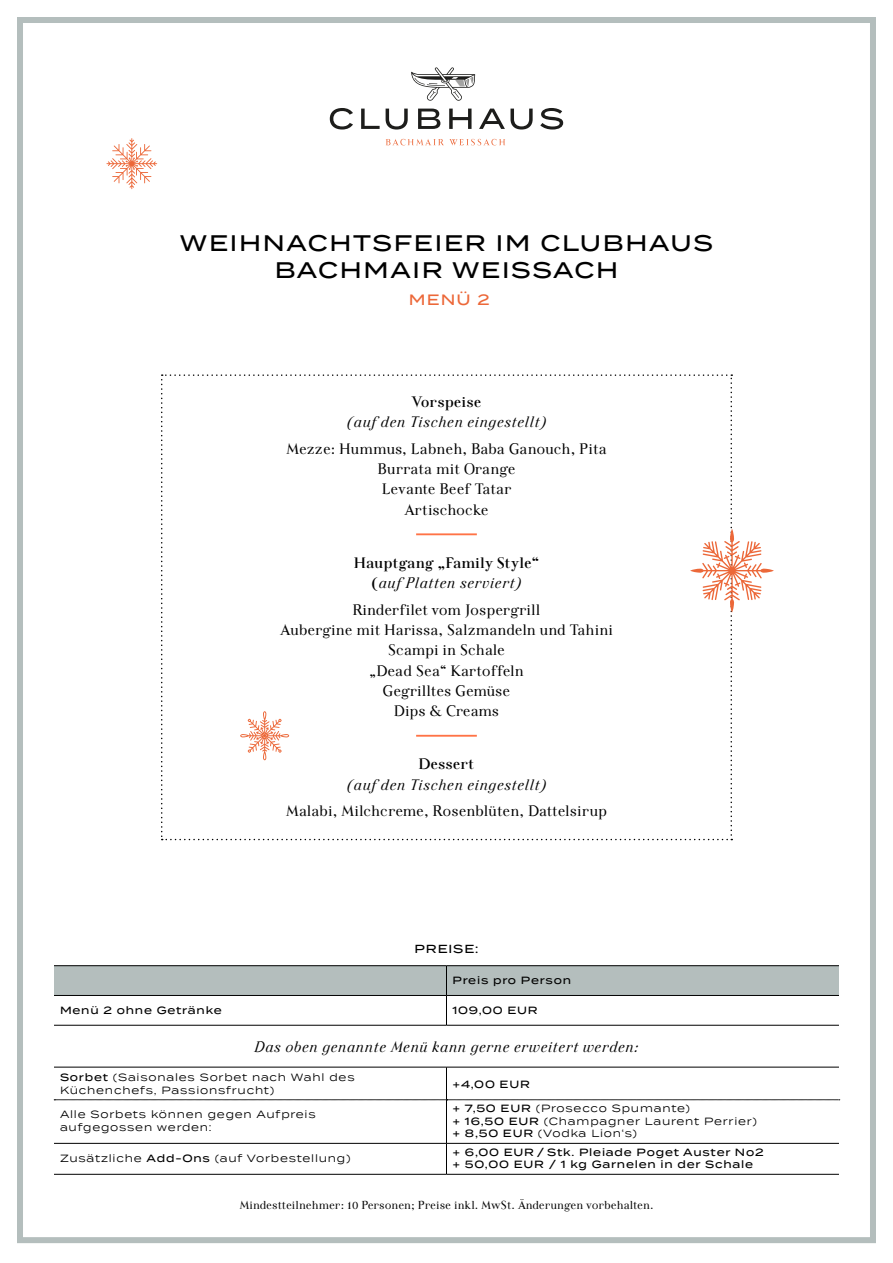
<style>
.page{position:relative;width:893px;height:1263px;background:#fff}
.page>*{position:absolute;margin:0;border:0;box-sizing:border-box;transform-origin:0 0}
.t1{font:500 22.5px/27px "Termina";letter-spacing:.075em;color:#000;text-align:center}
.t2{font:15.75px/20.2px "Felina Serif";color:#000;text-align:center}
.t3{font:italic 15.75px "Felina Serif";color:#000}
.t4{font:700 15.75px/20.2px "Felina Serif";color:#000;text-align:center}
.t5{font:500 15px "Termina";color:#ec6839}
.t6{font:12px "Felina Serif";color:#000}
.t7{font:500 11.7px "Termina";letter-spacing:.075em;color:#000}
.t8{font:10.5px/12.6px "Termina";letter-spacing:.075em;color:#000}
.t9{font:500 10.5px/12.6px "Termina";letter-spacing:.075em;color:#000}
.s1{font-weight:400;font-style:italic}
.s2{font-weight:500}
</style>
<div class="page">
<div style="left:17px;top:17px;width:859px;height:1226px;border:6px solid #b4bebd"></div>
<svg style="left:386px;top:139px;width:119px;height:6px"></svg>
<svg style="left:330px;top:108px;width:23px;height:22px"></svg>
<svg style="left:361px;top:109px;width:19px;height:20px"></svg>
<svg style="left:386px;top:109px;width:22px;height:21px"></svg>
<svg style="left:418px;top:109px;width:22px;height:20px"></svg>
<svg style="left:449px;top:109px;width:23px;height:20px"></svg>
<svg style="left:479px;top:109px;width:54px;height:21px"></svg>
<svg style="left:540px;top:108px;width:23px;height:22px"></svg>
<svg style="left:411px;top:67px;width:64px;height:34px"></svg>
<svg style="left:54px;top:966px;width:785px;height:59px"></svg>
<hr style="left:54px;top:965px;width:392px;height:1px;background:#000">
<hr style="left:446px;top:965px;width:393px;height:1px;background:#000">
<hr style="left:54px;top:995px;width:392px;height:1px;background:#000">
<hr style="left:446px;top:995px;width:393px;height:1px;background:#000">
<hr style="left:54px;top:1025px;width:392px;height:1px;background:#000">
<hr style="left:446px;top:1025px;width:393px;height:1px;background:#000">
<hr style="left:446px;top:1067px;width:1px;height:32px;background:#000">
<hr style="left:446px;top:1100px;width:1px;height:43px;background:#000">
<hr style="left:446px;top:1143px;width:1px;height:31px;background:#000">
<svg style="left:54px;top:1099px;width:786px;height:1px"></svg>
<hr style="left:54px;top:1067px;width:392px;height:1px;background:#000">
<hr style="left:446px;top:1067px;width:393px;height:1px;background:#000">
<hr style="left:54px;top:1143px;width:392px;height:1px;background:#000">
<hr style="left:446px;top:1143px;width:393px;height:1px;background:#000">
<hr style="left:54px;top:1174px;width:392px;height:1px;background:#000">
<hr style="left:446px;top:1174px;width:393px;height:1px;background:#000">
<svg style="left:106px;top:138px;width:51px;height:51px"></svg>
<svg style="left:161px;top:374px;width:613px;height:466px"></svg>
<h1 class="t1" style="left:180px;top:229px;width:535px">WEIHNACHTSFEIER IM CLUBHAUS<br>BACHMAIR WEISSACH</h1>
<p class="t5" style="left:409px;top:288px;width:82px">MENÜ 2</p>
<p class="t4" style="left:412px;top:391px;width:71px">Vorspeise</p>
<p class="t3" style="left:346px;top:413px;width:202px">(auf den Tischen eingestellt)</p>
<p class="t2" style="left:286px;top:438px;width:322px">Mezze: Hummus, Labneh, Baba Ganouch, Pita<br>Burrata mit Orange<br>Levante Beef Tatar<br>Artischocke</p>
<p class="t4" style="left:354px;top:552px;width:187px">Hauptgang „Family Style“ (<span class="s1">auf Platten serviert)</span></p>
<p class="t2" style="left:280px;top:599px;width:335px">Rinderfilet vom Jospergrill<br>Aubergine mit Harissa, Salzmandeln und Tahini<br>Scampi in Schale<br>„Dead Sea“ Kartoffeln<br>Gegrilltes Gemüse<br>Dips &amp; Creams</p>
<p class="t4" style="left:418px;top:754px;width:57px">Dessert</p>
<p class="t3" style="left:346px;top:775px;width:202px">(auf den Tischen eingestellt)</p>
<p class="t2" style="left:286px;top:801px;width:323px">Malabi, Milchcreme, Rosenblüten, Dattelsirup</p>
<p class="t7" style="left:415px;top:940px;width:65px">PREISE:</p>
<p class="t9" style="left:452px;top:973px;width:120px">Preis pro Person</p>
<p class="t9" style="left:60px;top:1003px;width:163px">Menü 2 ohne Getränke</p>
<p class="t9" style="left:452px;top:1003px;width:87px">109,00 EUR</p>
<p class="t3" style="left:254px;top:1038px;width:386px">Das oben genannte Menü kann gerne erweitert werden:</p>
<p class="t8" style="left:60px;top:1071px;width:296px"><span class="s2">Sorbet</span> (Saisonales Sorbet nach Wahl des<br>Küchenchefs, Passionsfrucht)</p>
<p class="t9" style="left:452px;top:1077px;width:79px">+4,00 EUR</p>
<p class="t8" style="left:60px;top:1108px;width:257px">Alle Sorbets können gegen Aufpreis aufgegossen werden:</p>
<p class="t8" style="left:452px;top:1102px;width:306px"><span class="s2">+ 7,50 EUR</span> (Prosecco Spumante)<br><span class="s2">+ 16,50 EUR</span> (Champagner Laurent Perrier) <span class="s2">+ 8,50 EUR</span> (Vodka Lion‘s)</p>
<p class="t8" style="left:60px;top:1151px;width:292px">Zusätzliche <span class="s2">Add-Ons</span> (auf Vorbestellung)</p>
<p class="t9" style="left:452px;top:1145px;width:313px">+ 6,00 EUR / Stk. Pleiade Poget Auster No2 + 50,00 EUR / 1 kg Garnelen in der Schale</p>
<p class="t6" style="left:239px;top:1198px;width:416px">Mindestteilnehmer: 10 Personen; Preise inkl. MwSt. Änderungen vorbehalten.</p>
</div>
